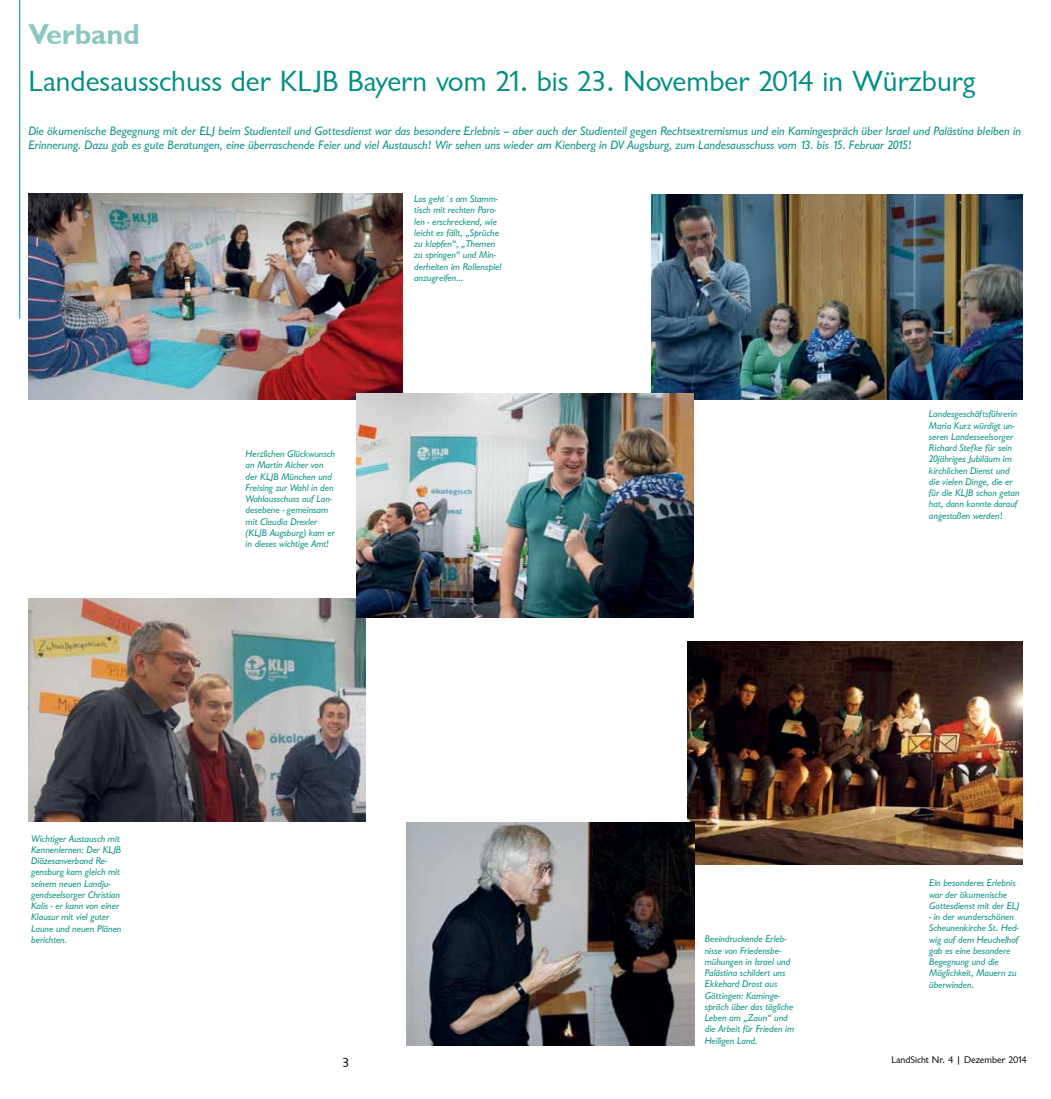
<style>
.page{position:relative;width:1051px;height:1099px;background:#fff}
.page>*{position:absolute;margin:0;border:0;box-sizing:border-box;transform-origin:0 0}
.t1{font:30px "Garrison Sans";color:#008e84}
.t2{font:28.75px "Garrison Sans BOLD";color:#8bc6c3}
.t3{font:13.75px "Garrison Sans";color:#000}
.t4{font:12.5px/13.8px "Garrison Sans ITALIC";color:#008e84}
.t5{font:10px/11.2px "Garrison Sans ITALIC";color:#008e84}
.t6{font:10px "Garrison Sans";color:#000}
</style>
<div class="page">
<hr style="left:19px;top:0;width:1px;height:319px;background:#008e84">
<img style="left:28px;top:598px;width:337px;height:223px">
<img style="left:687px;top:641px;width:335px;height:223px">
<img style="left:651px;top:194px;width:370px;height:206px">
<img style="left:28px;top:194px;width:375px;height:206px">
<img style="left:357px;top:393px;width:336px;height:224px">
<img style="left:406px;top:823px;width:288px;height:222px">
<h2 class="t2" style="left:28px;top:18px;width:113px">Verband</h2>
<h1 class="t1" style="left:28px;top:65px;width:948px">Landesausschuss der KLJB Bayern vom 21. bis 23. November 2014 in Würzburg</h1>
<p class="t4" style="left:28px;top:124px;width:993px">Die ökumenische Begegnung mit der ELJ beim Studienteil und Gottesdienst war das besondere Erlebnis – aber auch der Studienteil gegen Rechtsextremismus und ein Kamingespräch über Israel und Palästina bleiben in<br>Erinnerung. Dazu gab es gute Beratungen, eine überraschende Feier und viel Austausch! Wir sehen uns wieder am Kienberg in DV Augsburg, zum Landesausschuss vom 13. bis 15. Februar 2015!</p>
<p class="t5" style="left:31px;top:832px;width:92px">Wichtiger Austausch mit<br>Kennenlernen: Der KLJB<br>Diözesanverband Re&shy;gensburg kam gleich mit seinem neuen Landju&shy;gendseelsorger Christian<br>Kalis - er kann von einer<br>Klausur mit viel guter<br>Laune und neuen Plänen berichten.</p>
<p class="t5" style="left:245px;top:448px;width:91px">Herzlichen Glückwunsch an Martin Aicher von der KLJB München und<br>Freising zur Wahl in den<br>Wahlausschuss auf Lan&shy;desebene - gemeinsam mit Claudia Drexler (KLJB Augsburg) kam er in dieses wichtige Amt!</p>
<p class="t5" style="left:414px;top:193px;width:89px">Los geht´s am Stamm&shy;tisch mit rechten Paro&shy;len - erschreckend, wie leicht es fällt, „Sprüche zu klopfen“, „Themen zu springen“ und Min&shy;derheiten im Rollenspiel anzugreifen...</p>
<p class="t5" style="left:928px;top:408px;width:92px">Landesgeschäftsführerin<br>Maria Kurz würdigt un&shy;seren Landesseelsorger<br>Richard Stefke für sein<br>20jähriges Jubiläum im kirchlichen Dienst und die vielen Dinge, die er für die KLJB schon getan hat, dann konnte darauf angestoßen werden!</p>
<p class="t5" style="left:704px;top:933px;width:91px">Beeindruckende Erleb&shy;nisse von Friedensbe&shy;mühungen in Israel und<br>Palästina schildert uns<br>Ekkehard Drost aus<br>Göttingen: Kaminge&shy;spräch über das tägliche<br>Leben am „Zaun“ und die Arbeit für Frieden im<br>Heiligen Land.</p>
<p class="t5" style="left:928px;top:877px;width:91px">Ein besonderes Erlebnis war der ökumenische<br>Gottesdienst mit der ELJ</p>
<p class="t5" style="left:928px;top:911px;width:91px">- in der wunderschönen<br>Scheunenkirche St. Hed&shy;wig auf dem Heuchelhof gab es eine besondere<br>Begegnung und die<br>Möglichkeit, Mauern zu überwinden.</p>
<h3 class="t3" style="left:342px;top:1055px;width:9px">3</h3>
<p class="t6" style="left:891px;top:1054px;width:137px">LandSicht Nr. 4 | Dezember 2014</p>
</div>
